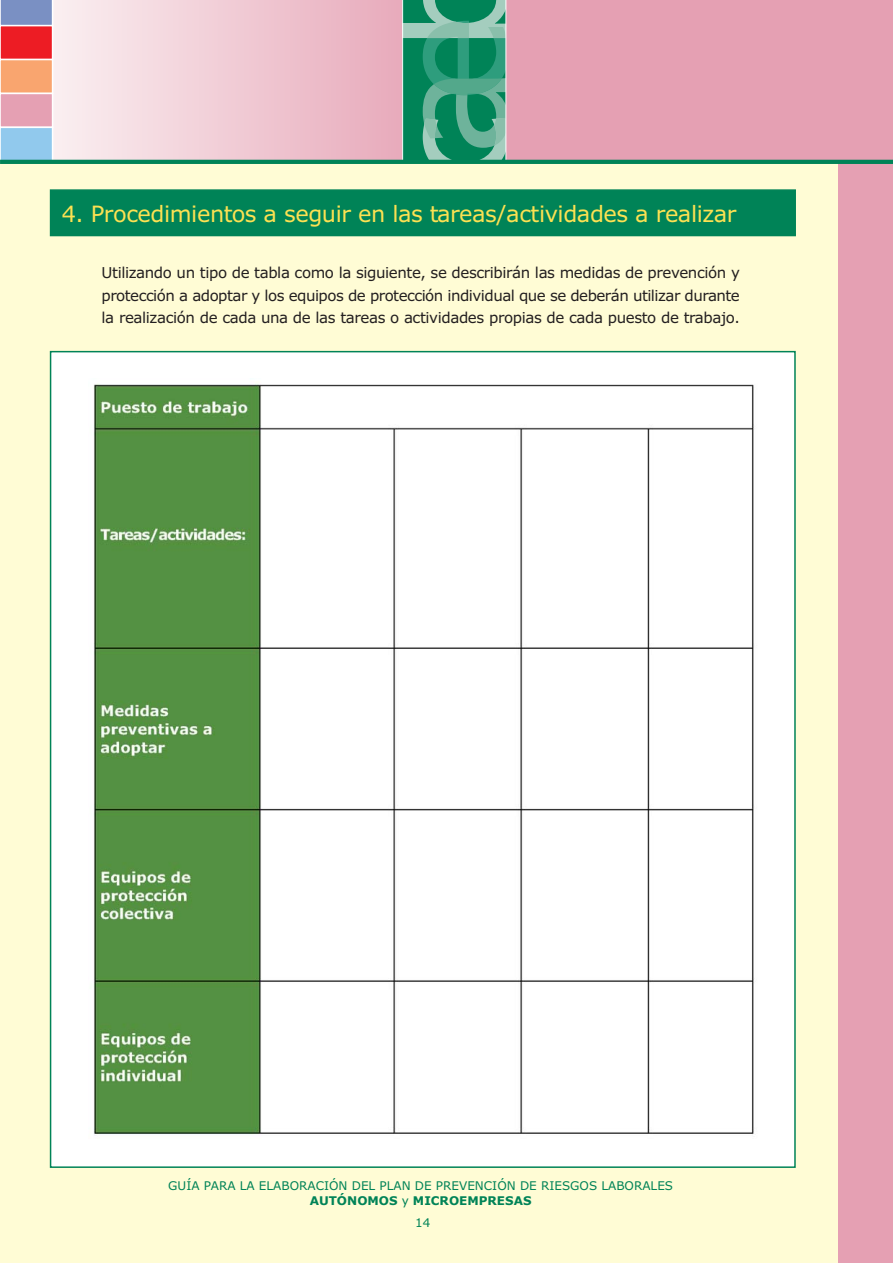
<style>
.page{position:relative;width:893px;height:1263px;background:#fff}
.page>*{position:absolute;margin:0;border:0;box-sizing:border-box;transform-origin:0 0}
.t1{font:22.5px "Verdana";letter-spacing:-.02em;color:#fce152}
.t2{font:15px/22.5px "Verdana";letter-spacing:-.025em;color:#231f20;text-align:justify}
.t3{font:12px/15px "Verdana";color:#008357;text-align:center}
.s1{font-weight:700}
</style>
<div class="page">
<div style="left:0;top:163px;width:839px;height:1100px;background:#fffcd5"></div>
<div style="left:838px;top:162px;width:54px;height:1101px;background:#e5a0b3"></div>
<div style="left:50px;top:189px;width:746px;height:47px;background:#008357;border:2px solid #008357"></div>
<div style="left:50px;top:351px;width:745px;height:817px;background:#fff;border:2px solid #008357"></div>
<img style="left:93px;top:384px;width:661px;height:751px">
<svg style="left:53px;top:0;width:349px;height:160px;background:#f0ccd5"></svg>
<div style="left:456px;top:0;width:436px;height:163px;background:#e5a0b3"></div>
<svg style="left:402px;top:0;width:104px;height:160px;background:#3b9e7d"></svg>
<svg style="left:0;top:0;width:52px;height:25px"></svg>
<div style="left:0;top:25px;width:53px;height:35px;background:#ed1c24;border:2px solid #fff"></div>
<div style="left:0;top:59px;width:53px;height:35px;background:#f9a56f;border:2px solid #fff"></div>
<div style="left:0;top:93px;width:53px;height:35px;background:#e5a0b3;border:2px solid #fff"></div>
<div style="left:0;top:127px;width:53px;height:35px;background:#91c9ed;border:2px solid #fff"></div>
<hr style="left:0;top:160px;width:892px;height:4px;background:#008357">
<h1 class="t1" style="left:62px;top:205px;width:676px">4. Procedimientos a seguir en las tareas/actividades a realizar</h1>
<p class="t2" style="left:102px;top:263px;width:639px">Utilizando un tipo de tabla como la siguiente, se describirán las medidas de prevención y protección a adoptar y los equipos de protección individual que se deberán utilizar durante la realización de cada una de las tareas o actividades propias de cada puesto de trabajo.</p>
<p class="t3" style="left:168px;top:1179px;width:506px">GUÍA PARA LA ELABORACIÓN DEL PLAN DE PREVENCIÓN DE RIESGOS LABORALES<br><span class="s1">AUTÓNOMOS</span> y <span class="s1">MICROEMPRESAS</span></p>
<p class="t3" style="left:415px;top:1216px;width:17px">14</p>
</div>
